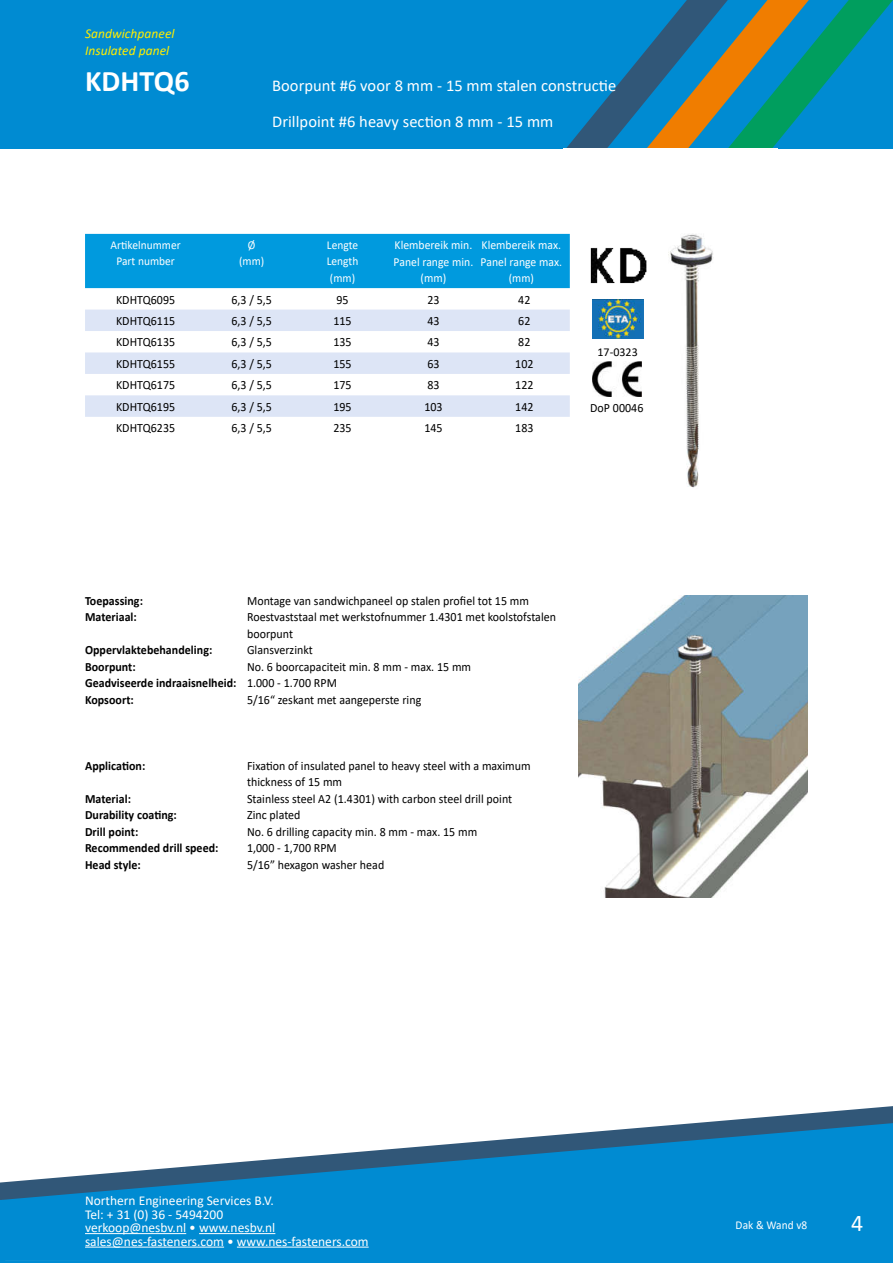
<style>
.page{position:relative;width:893px;height:1263px;background:#fff}
.page>*{position:absolute;margin:0;border:0;box-sizing:border-box;transform-origin:0 0}
.t1{font:700 30px "Calibri";letter-spacing:.005em;color:#fff}
.t2{font:24px "Calibri";color:#fff}
.t3{font:16.5px/36px "Calibri";letter-spacing:.005em;color:#fff}
.t4{font:13.5px/13.5px "Calibri";color:#fff}
.t5{font:italic 13.5px/17px "Calibri";letter-spacing:.005em;color:#fe0}
.t6{font:12.6px/16.5px "Calibri";letter-spacing:.005em;color:#000;scale:.95 1}
.t7{font:700 12.6px "Calibri";letter-spacing:.005em;color:#000;scale:.95 1}
.t8{font:12.3px/16.5px "Calibri";letter-spacing:.005em;color:#fff;text-align:center;scale:.95 1}
.t9{font:12px/16.5px "Calibri";letter-spacing:.005em;color:#fff;text-align:center;scale:.95 1}
.t10{font:12px "Calibri";letter-spacing:.005em;color:#000}
.s1{font-weight:700}
</style>
<div class="page">
<div style="left:0;top:0;width:893px;height:149px;background:#008bd2"></div>
<svg style="left:0;top:1106px;width:893px;height:94px"></svg>
<svg style="left:2px;top:1123px;width:891px;height:77px"></svg>
<svg style="left:565px;top:0;width:328px;height:149px"></svg>
<div style="left:0;top:1200px;width:893px;height:63px;background:#008bd2"></div>
<hr style="left:85px;top:1233px;width:101px;height:1px;background:#fff">
<hr style="left:199px;top:1233px;width:76px;height:1px;background:#fff">
<hr style="left:85px;top:1247px;width:139px;height:1px;background:#fff">
<hr style="left:237px;top:1247px;width:132px;height:1px;background:#fff">
<div style="left:85px;top:234px;width:485px;height:54px;background:#009ade"></div>
<svg style="left:85px;top:310px;width:485px;height:107px;fill:#dde5f6"></svg>
<img style="left:668px;top:234px;width:46px;height:254px">
<img style="left:590px;top:247px;width:57px;height:37px">
<img style="left:578px;top:595px;width:230px;height:302px">
<img style="left:592px;top:300px;width:52px;height:38px">
<img style="left:592px;top:361px;width:49px;height:35px">
<p class="t5" style="left:85px;top:24px;width:91px">Sandwichpaneel<br>Insulated panel</p>
<h1 class="t1" style="left:85px;top:60px;width:106px">KDHTQ6</h1>
<h3 class="t3" style="left:272px;top:68px;width:346px">Boorpunt #6 voor 8 mm - 15 mm stalen constructie<br>Drillpoint #6 heavy section 8 mm - 15 mm</h3>
<p class="t9" style="left:111px;top:236px;width:75px">Artikelnummer<br>Part number</p>
<p class="t9" style="left:239px;top:237px;width:28px">Ø (mm)</p>
<p class="t9" style="left:327px;top:236px;width:35px;text-align:justify">Lengte Length (mm)</p>
<p class="t8" style="left:394px;top:237px;width:85px">Klembereik min.<br>Panel range min. (mm)</p>
<p class="t8" style="left:481px;top:236px;width:87px;text-align:left">Klembereik max.<br>Panel range max.</p>
<p class="t9" style="left:509px;top:270px;width:28px">(mm)</p>
<p class="t6" style="left:116px;top:292px;width:64px">KDHTQ6095</p>
<p class="t6" style="left:231px;top:291px;width:44px">6,3 / 5,5</p>
<p class="t6" style="left:336px;top:292px;width:14px">95</p>
<p class="t6" style="left:427px;top:292px;width:14px">23</p>
<p class="t6" style="left:518px;top:292px;width:14px">42</p>
<p class="t6" style="left:116px;top:313px;width:64px">KDHTQ6115</p>
<p class="t6" style="left:231px;top:312px;width:44px">6,3 / 5,5</p>
<p class="t6" style="left:333px;top:313px;width:21px">115</p>
<p class="t6" style="left:427px;top:313px;width:14px">43</p>
<p class="t6" style="left:518px;top:313px;width:14px">62</p>
<p class="t6" style="left:116px;top:335px;width:64px">KDHTQ6135</p>
<p class="t6" style="left:231px;top:334px;width:44px">6,3 / 5,5</p>
<p class="t6" style="left:333px;top:335px;width:21px">135</p>
<p class="t6" style="left:427px;top:335px;width:14px">43</p>
<p class="t6" style="left:518px;top:335px;width:14px">82</p>
<p class="t6" style="left:116px;top:356px;width:64px">KDHTQ6155</p>
<p class="t6" style="left:231px;top:355px;width:44px">6,3 / 5,5</p>
<p class="t6" style="left:333px;top:356px;width:21px">155</p>
<p class="t6" style="left:427px;top:356px;width:14px">63</p>
<p class="t6" style="left:515px;top:356px;width:21px">102</p>
<p class="t6" style="left:116px;top:378px;width:64px">KDHTQ6175</p>
<p class="t6" style="left:231px;top:377px;width:44px">6,3 / 5,5</p>
<p class="t6" style="left:333px;top:378px;width:21px">175</p>
<p class="t6" style="left:427px;top:378px;width:14px">83</p>
<p class="t6" style="left:515px;top:378px;width:21px">122</p>
<p class="t6" style="left:116px;top:399px;width:64px">KDHTQ6195</p>
<p class="t6" style="left:231px;top:398px;width:44px">6,3 / 5,5</p>
<p class="t6" style="left:333px;top:399px;width:21px">195</p>
<p class="t6" style="left:424px;top:399px;width:21px">103</p>
<p class="t6" style="left:515px;top:399px;width:21px">142</p>
<p class="t6" style="left:116px;top:420px;width:64px">KDHTQ6235</p>
<p class="t6" style="left:231px;top:419px;width:44px">6,3 / 5,5</p>
<p class="t6" style="left:333px;top:420px;width:21px">235</p>
<p class="t6" style="left:424px;top:420px;width:21px">145</p>
<p class="t6" style="left:515px;top:420px;width:21px">183</p>
<p class="t10" style="left:597px;top:347px;width:42px">17-0323</p>
<p class="t6" style="left:590px;top:400px;width:57px">DoP 00046</p>
<p class="t7" style="left:85px;top:592px;width:62px">Toepassing:</p>
<p class="t6" style="left:247px;top:592px;width:298px">Montage van sandwichpaneel op stalen profiel tot 15 mm</p>
<p class="t7" style="left:85px;top:608px;width:56px">Materiaal:</p>
<p class="t6" style="left:247px;top:609px;width:327px">Roestvaststaal met werkstofnummer 1.4301 met koolstofstalen boorpunt</p>
<p class="t7" style="left:85px;top:641px;width:135px">Oppervlaktebehandeling:</p>
<p class="t6" style="left:247px;top:641px;width:71px">Glansverzinkt</p>
<p class="t7" style="left:85px;top:658px;width:55px">Boorpunt:</p>
<p class="t6" style="left:85px;top:658px;width:408px;text-indent:162px">No. 6 boorcapaciteit min. 8 mm - max. 15 mm<br><span class="s1">Geadviseerde indraaisnelheid:</span> 1.000 - 1.700 RPM<br><span class="s1">Kopsoort:</span></p>
<p class="t6" style="left:247px;top:691px;width:185px">5/16“ zeskant met aangeperste ring</p>
<p class="t7" style="left:85px;top:757px;width:65px">Application:</p>
<p class="t6" style="left:247px;top:757px;width:300px">Fixation of insulated panel to heavy steel with a maximum thickness of 15 mm</p>
<p class="t7" style="left:85px;top:790px;width:50px">Material:</p>
<p class="t6" style="left:247px;top:790px;width:281px">Stainless steel A2 (1.4301) with carbon steel drill point</p>
<p class="t7" style="left:85px;top:806px;width:98px">Durability coating:</p>
<p class="t6" style="left:247px;top:807px;width:58px">Zinc plated</p>
<p class="t7" style="left:85px;top:823px;width:58px">Drill point:</p>
<p class="t6" style="left:247px;top:823px;width:244px">No. 6 drilling capacity min. 8 mm - max. 15 mm</p>
<p class="t7" style="left:85px;top:839px;width:142px">Recommended drill speed:</p>
<p class="t6" style="left:247px;top:840px;width:96px">1,000 - 1,700 RPM</p>
<p class="t7" style="left:85px;top:856px;width:60px">Head style:</p>
<p class="t6" style="left:247px;top:856px;width:146px">5/16” hexagon washer head</p>
<p class="t4" style="left:85px;top:1194px;width:285px">Northern Engineering Services B.V.<br>Tel: + 31 (0) 36 - 5494200<br>verkoop@nesbv.nl • www.nesbv.nl sales@nes-fasteners.com • www.nes-fasteners.com</p>
<p class="t9" style="left:736px;top:1217px;width:77px">Dak &amp; Wand v8</p>
<h2 class="t2" style="left:851px;top:1213px;width:14px">4</h2>
</div>
